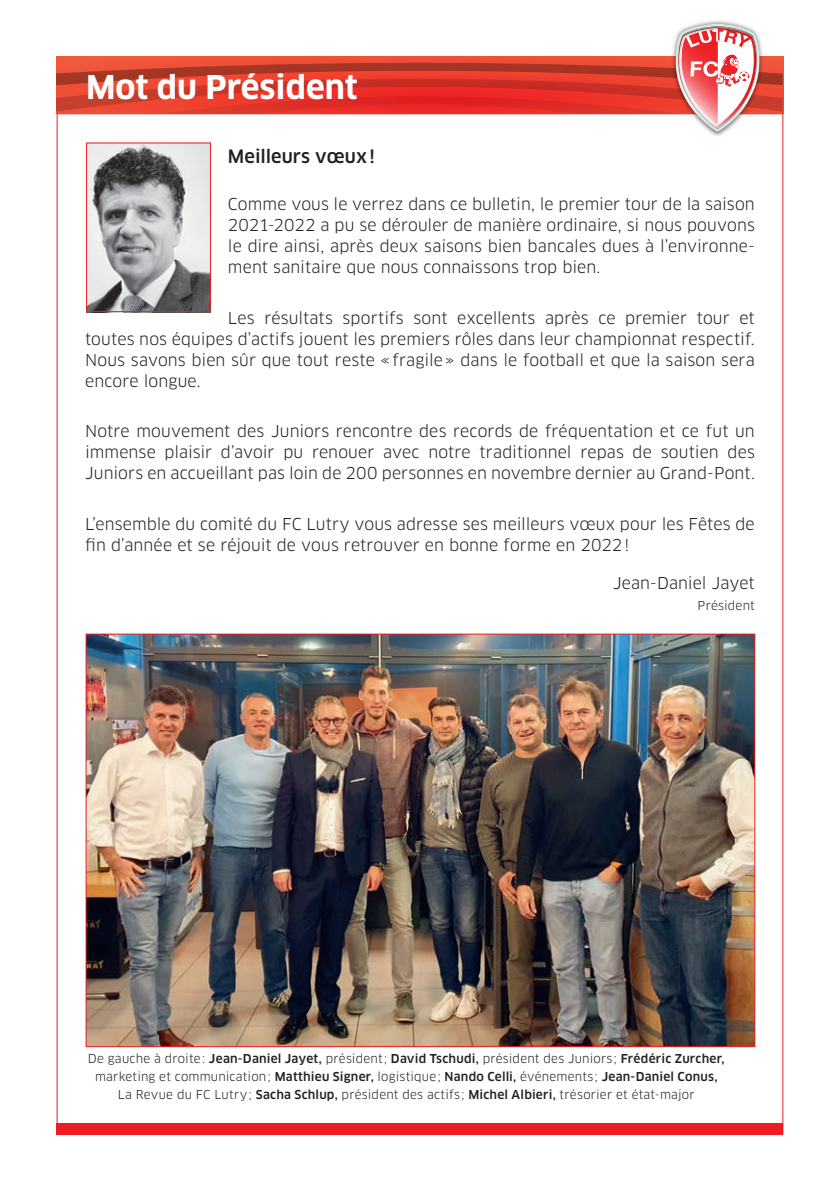
<style>
.page{position:relative;width:840px;height:1191px;background:#fff}
.page>*{position:absolute;margin:0;border:0;box-sizing:border-box;transform-origin:0 0}
.t1{font:700 32px "Clan OT";color:#fff}
.t2{font:500 18px "Clan OT";letter-spacing:.005em;color:#231f20}
.t3{font:16px/21px "Clan OT";letter-spacing:.005em;color:#231f20;text-align:justify}
.t4{font:12px/18px "Clan OT";letter-spacing:.015em;color:#231f20;text-align:center}
.s1{font-weight:500}
</style>
<div class="page">
<div style="left:57px;top:1123px;width:725px;height:11px;background:#ee1d23"></div>
<img style="left:696px;top:20px;width:43px;height:116px">
<svg style="left:57px;top:24px;width:725px;height:109px"></svg>
<img style="left:88px;top:144px;width:121px;height:166px">
<div style="left:86px;top:142px;width:125px;height:170px;border:1px solid #ee1d23"></div>
<img style="left:87px;top:635px;width:666px;height:410px">
<p class="t1" style="left:86px;top:69px;width:273px">Mot du Président</p>
<p class="t2" style="left:228px;top:145px;width:148px">Meilleurs vœux!</p>
<p class="t3" style="left:228px;top:194px;width:528px">Comme vous le verrez dans ce bulletin, le premier tour de la saison 2021-2022 a pu se dérouler de manière ordinaire, si nous pouvons le dire ainsi, après deux saisons bien bancales dues à l’environne&shy;ment sanitaire que nous connaissons trop bien.</p>
<p class="t3" style="left:85px;top:307px;width:670px;text-indent:143px">Les résultats sportifs sont excellents après ce premier tour et toutes nos équipes d’actifs jouent les premiers rôles dans leur championnat respectif.<br>Nous savons bien sûr que tout reste «fragile» dans le football et que la saison sera encore longue.</p>
<p class="t3" style="left:85px;top:421px;width:671px">Notre mouvement des Juniors rencontre des records de fréquentation et ce fut un immense plaisir d’avoir pu renouer avec notre traditionnel repas de soutien des Juniors en accueillant pas loin de 200 personnes en novembre dernier au Grand-Pont.</p>
<p class="t3" style="left:85px;top:513px;width:670px">L’ensemble du comité du FC Lutry vous adresse ses meilleurs vœux pour les Fêtes de fin d’année et se réjouit de vous retrouver en bonne forme en 2022!</p>
<p class="t3" style="left:612px;top:572px;width:143px">Jean-Daniel Jayet</p>
<p class="t4" style="left:697px;top:596px;width:59px">Président</p>
<p class="t4" style="left:88px;top:1049px;width:638px">De gauche à droite: <span class="s1">Jean-Daniel Jayet,</span> président; <span class="s1">David Tschudi,</span> président des Juniors; <span class="s1">Frédéric Zurcher, </span>marketing et communication; <span class="s1">Matthieu Signer,</span> logistique; <span class="s1">Nando Celli,</span> événements ; <span class="s1">Jean-Daniel Conus,<br></span>La Revue du FC Lutry; <span class="s1">Sacha Schlup,</span> président des actifs ; <span class="s1">Michel Albieri,</span> trésorier et état-major</p>
</div>
